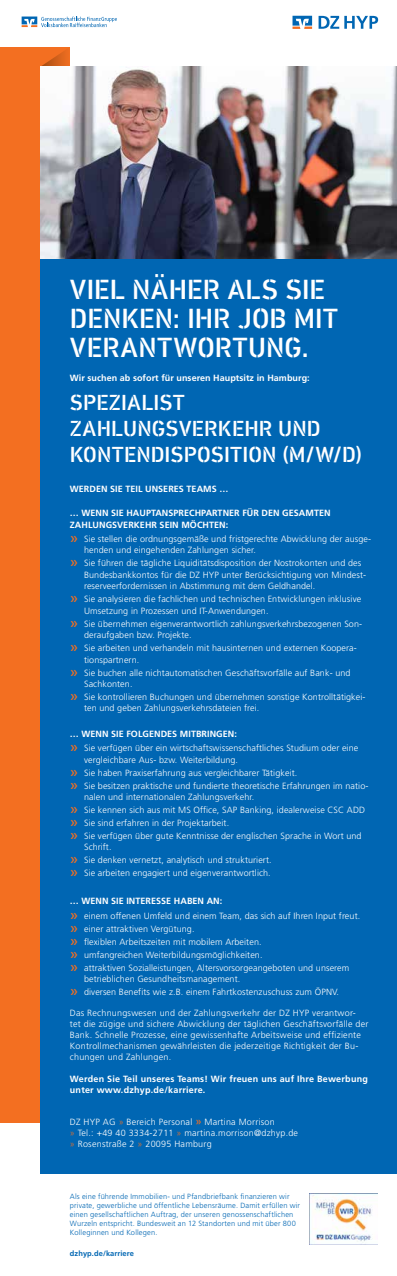
<style>
.page{position:relative;width:397px;height:1276px;background:#fff}
.page>*{position:absolute;margin:0;border:0;box-sizing:border-box;transform-origin:0 0}
.t1{font:500 28px/29px "DIN Next Stencil";color:#fff}
.t2{font:500 22px/26px "DIN Next Stencil";letter-spacing:.005em;color:#fff}
.t3{font:300 9px/12.9px "Frutiger LT Pro";letter-spacing:.01em;color:#fff}
.t4{font:700 9px/12px "Frutiger LT Pro";letter-spacing:.005em;color:#fff}
.t5{font:700 9px/11px "Frutiger LT Pro";letter-spacing:.025em;color:#fff}
.t6{font:300 7.5px/9px "Frutiger LT Pro";letter-spacing:.02em;color:#0066b3}
.t7{font:700 7.5px "Frutiger LT Pro";letter-spacing:.01em;color:#0066b3}
.s1{font-weight:400;font-size:15px;color:#f36f21}
.s2{font-weight:700}
.s3{color:#f36f21}
.s4{font-weight:400;font-size:11px;color:#f36f21}
</style>
<div class="page">
<div style="left:0;top:47px;width:70px;height:1076px;background:#f36f21"></div>
<div style="left:40px;top:258px;width:357px;height:916px;background:#0066b3"></div>
<svg style="left:40px;top:50px;width:30px;height:17px"></svg>
<img style="left:40px;top:67px;width:357px;height:192px">
<img style="left:309px;top:1193px;width:68px;height:51px">
<svg style="left:292px;top:16px;width:20px;height:13px"></svg>
<svg style="left:318px;top:16px;width:60px;height:13px"></svg>
<svg style="left:22px;top:17px;width:95px;height:10px"></svg>
<h1 class="t1" style="left:70px;top:276px;width:270px">VIEL NÄHER ALS SIE<br>DENKEN: IHR JOB MIT<br>VERANTWORTUNG.</h1>
<p class="t4" style="left:70px;top:372px;width:241px">Wir suchen ab sofort für unseren Hauptsitz in Hamburg:</p>
<h2 class="t2" style="left:70px;top:390px;width:294px">SPEZIALIST<br>ZAHLUNGSVERKEHR UND<br>KONTENDISPOSITION (M/W/D)</h2>
<p class="t4" style="left:70px;top:482px;width:160px">WERDEN SIE TEIL UNSERES TEAMS …</p>
<p class="t4" style="left:70px;top:506px;width:262px">… WENN SIE HAUPTANSPRECHPARTNER FÜR DEN GESAMTEN<br>ZAHLUNGSVERKEHR SEIN MÖCHTEN:</p>
<p class="t3" style="left:84px;top:533px;width:288px;line-height:11.5px;text-indent:-14px"><span class="s1">»</span> Sie stellen die ordnungsgemäße und fristgerechte Abwicklung der ausge&shy;henden und eingehenden Zahlungen sicher.</p>
<p class="t3" style="left:84px;top:557px;width:284px;line-height:11.5px;text-indent:-14px"><span class="s1">»</span> Sie führen die tägliche Liquiditätsdisposition der Nostrokonten und des<br>Bundesbankkontos für die DZ HYP unter Berücksichtigung von Mindest&shy;reserveerfordernissen in Abstimmung mit dem Geldhandel.</p>
<p class="t3" style="left:84px;top:593px;width:279px;line-height:11.5px;text-indent:-14px"><span class="s1">»</span> Sie analysieren die fachlichen und technischen Entwicklungen inklusive<br>Umsetzung in Prozessen und IT-Anwendungen.</p>
<p class="t3" style="left:84px;top:618px;width:279px;line-height:11.5px;text-indent:-14px"><span class="s1">»</span> Sie übernehmen eigenverantwortlich zahlungsverkehrsbezogenen Son&shy;deraufgaben bzw. Projekte.</p>
<p class="t3" style="left:84px;top:642px;width:274px;line-height:11.5px;text-indent:-14px"><span class="s1">»</span> Sie arbeiten und verhandeln mit hausinternen und externen Koopera&shy;tionspartnern.</p>
<p class="t3" style="left:84px;top:667px;width:268px;line-height:11.5px;text-indent:-14px"><span class="s1">»</span> Sie buchen alle nichtautomatischen Geschäftsvorfälle auf Bank- und<br>Sachkonten.</p>
<p class="t3" style="left:84px;top:691px;width:283px;line-height:11.5px;text-indent:-14px"><span class="s1">»</span> Sie kontrollieren Buchungen und übernehmen sonstige Kontrolltätigkei&shy;ten und geben Zahlungsverkehrsdateien frei.</p>
<p class="t3" style="left:70px;top:726px;width:290px;line-height:14.3px"><span class="s2">… WENN SIE FOLGENDES MITBRINGEN:<br></span><span class="s1">»</span> Sie verfügen über ein wirtschaftswissenschaftliches Studium oder eine</p>
<p class="t3" style="left:70px;top:753px;width:300px;text-indent:14px">vergleichbare Aus- bzw. Weiterbildung.<br><span class="s1">»</span> Sie haben Praxiserfahrung aus vergleichbarer Tätigkeit.<br><span class="s1">»</span> Sie besitzen praktische und fundierte theoretische Erfahrungen im natio-</p>
<p class="t3" style="left:70px;top:790px;width:297px;text-indent:14px">nalen und internationalen Zahlungsverkehr.<br><span class="s1">»</span> Sie kennen sich aus mit MS Office, SAP Banking, idealerweise CSC ADD <span class="s1">»</span> Sie sind erfahren in der Projektarbeit.<br><span class="s1">»</span> Sie verfügen über gute Kenntnisse der englischen Sprache in Wort und</p>
<p class="t3" style="left:70px;top:841px;width:203px;text-indent:14px">Schrift.<br><span class="s1">»</span> Sie denken vernetzt, analytisch und strukturiert. <span class="s1">»</span> Sie arbeiten engagiert und eigenverantwortlich.</p>
<p class="t3" style="left:70px;top:894px;width:292px;line-height:14.3px"><span class="s2">… WENN SIE INTERESSE HABEN AN:<br></span><span class="s1">»</span> einem offenen Umfeld und einem Team, das sich auf Ihren Input freut.</p>
<p class="t3" style="left:70px;top:922px;width:281px"><span class="s1">»</span> einer attraktiven Vergütung.<br><span class="s1">»</span> flexiblen Arbeitszeiten mit mobilem Arbeiten.<br><span class="s1">»</span> umfangreichen Weiterbildungsmöglichkeiten.<br><span class="s1">»</span> attraktiven Sozialleistungen, Altersvorsorgeangeboten und unserem</p>
<p class="t3" style="left:70px;top:972px;width:271px;text-indent:14px">betrieblichen Gesundheitsmanagement.<br><span class="s1">»</span> diversen Benefits wie z.B. einem Fahrtkostenzuschuss zum ÖPNV.</p>
<p class="t3" style="left:70px;top:1007px;width:300px;line-height:11px">Das Rechnungswesen und der Zahlungsverkehr der DZ HYP verantwor&shy;tet die zügige und sichere Abwicklung der täglichen Geschäftsvorfälle der Bank. Schnelle Prozesse, eine gewissenhafte Arbeitsweise und effiziente Kontrollmechanismen gewährleisten die jederzeitige Richtigkeit der Bu&shy;chungen und Zahlungen.</p>
<p class="t5" style="left:70px;top:1073px;width:299px">Werden Sie Teil unseres Teams! Wir freuen uns auf Ihre Bewerbung unter www.dzhyp.de/karriere.</p>
<p class="t3" style="left:70px;top:1116px;width:230px;line-height:11px">DZ HYP AG <span class="s3">»</span> Bereich Personal <span class="s4">»</span> Martina Morrison<br><span class="s3">»</span> Tel.: +49 40 3334-2711 <span class="s3">»</span> martina.morrison@dzhyp.de <span class="s3">»</span> Rosenstraße 2 <span class="s3">»</span> 20095 Hamburg</p>
<p class="t6" style="left:70px;top:1191px;width:232px">Als eine führende Immobilien- und Pfandbriefbank finanzieren wir private, gewerbliche und öffentliche Lebensräume. Damit erfüllen wir einen gesellschaftlichen Auftrag, der unseren genossenschaftlichen Wurzeln entspricht. Bundesweit an 12 Standorten und mit über 800<br>Kolleginnen und Kollegen.</p>
<p class="t7" style="left:70px;top:1248px;width:66px">dzhyp.de/karriere</p>
</div>
